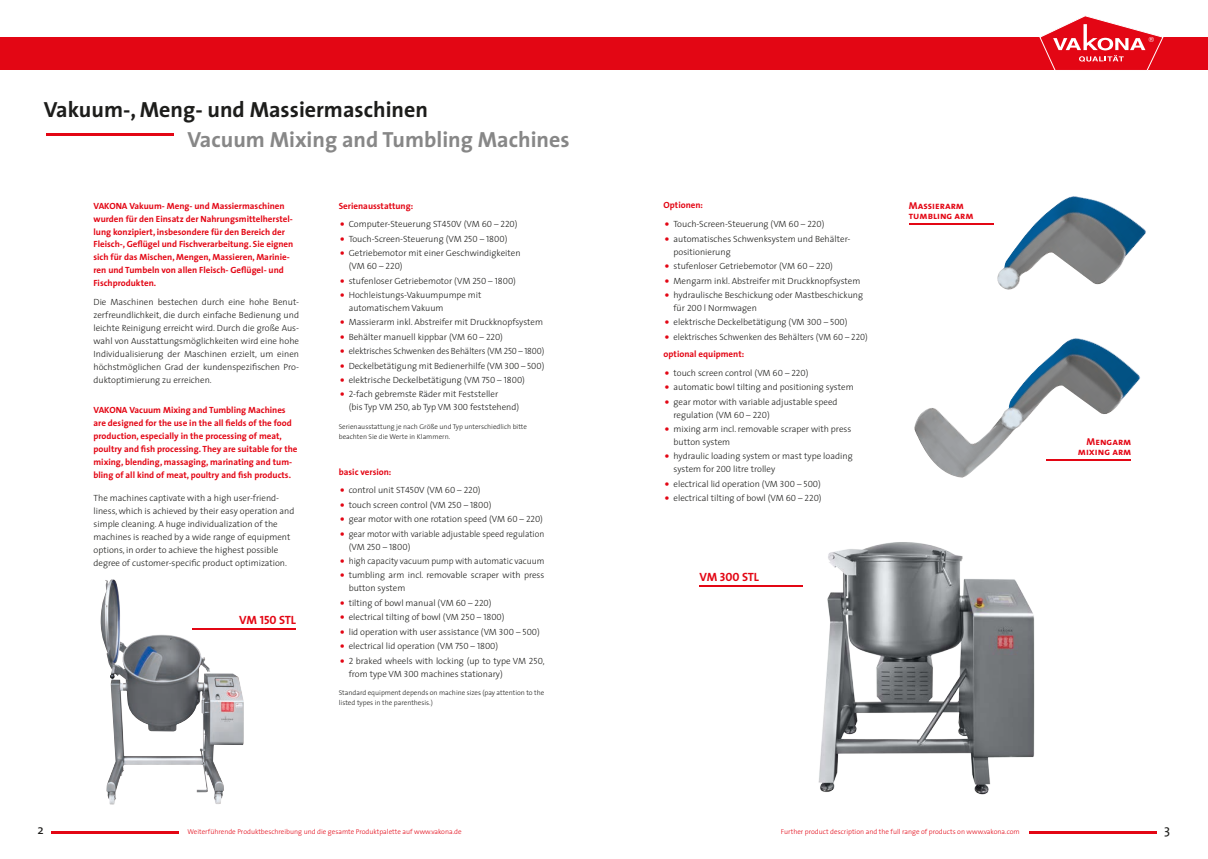
<style>
.page{position:relative;width:1208px;height:859px;background:#fff}
.page>*{position:absolute;margin:0;border:0;box-sizing:border-box;transform-origin:0 0}
.t1{font:700 22px "The Sans";color:#1d1d1b}
.t2{font:700 22px "The Sans";color:#878787}
.t3{font:13px "The Sans";color:#1d1d1b}
.t4{font:12px "The Sans Bold Caps";letter-spacing:-.01em;color:#e30614}
.t5{font:10px/10px "The Sans Bold Caps";color:#e30614}
.t6{font:300 9px/13px "The Sans";color:#1d1d1b}
.t7{font:700 9px/13px "The Sans";color:#e30614}
.t8{font:300 9px/17.3px "The Sans";color:#1d1d1b;scale:.96 1}
.t9{font:9px "The Sans Light Caps";color:#1d1d1b}
.t10{font:300 9px "The Sans";color:#1d1d1b;scale:.95 1}
.t11{font:7.1px "Helvetica";color:#fff}
.t12{font:300 7px/10px "The Sans";color:#1d1d1b}
.t13{font:300 7px "The Sans";color:#e30614}
.s1{font-size:17px;color:#e30614}
.s2{font-family:"The Sans Light Caps";font-weight:400}
.s3{font-family:"The Sans";font-weight:300}
.s4{font-family:"The Sans";font-weight:300;font-size:17px;color:#e30614}
.s5{font-weight:700;color:#e30614}
</style>
<div class="page">
<img style="left:100px;top:579px;width:144px;height:226px">
<hr style="left:51px;top:831px;width:128px;height:2px;background:#e30614">
<hr style="left:1029px;top:831px;width:127px;height:2px;background:#e30614">
<hr style="left:46px;top:133px;width:128px;height:3px;background:#e30614">
<hr style="left:193px;top:629px;width:103px;height:1px;background:#e30614">
<hr style="left:699px;top:585px;width:104px;height:2px;background:#e30614">
<img style="left:997px;top:196px;width:149px;height:94px">
<img style="left:914px;top:338px;width:227px;height:140px">
<hr style="left:909px;top:223px;width:85px;height:1px;background:#e30614">
<hr style="left:1046px;top:459px;width:85px;height:1px;background:#e30614">
<img style="left:818px;top:542px;width:217px;height:253px">
<div style="left:0;top:37px;width:1208px;height:33px;background:#e30614"></div>
<svg style="left:1039px;top:15px;width:125px;height:55px"></svg>
<h1 class="t1" style="left:44px;top:91px;width:386px">Vakuum-, Meng- und Massiermaschinen</h1>
<h1 class="t2" style="left:187px;top:121px;width:383px">Vacuum Mixing and Tumbling Machines</h1>
<p class="t7" style="left:93px;top:199px;width:201px">VAKONA Vakuum- Meng- und Massiermaschinen wurden für den Einsatz der Nahrungsmittelherstel&shy;lung konzipiert, insbesondere für den Bereich der Fleisch-, Geflügel und Fischverarbeitung. Sie eignen sich für das Mischen, Mengen, Massieren, Marinie&shy;ren und Tumbeln von allen Fleisch- Geflügel- und Fischprodukten.</p>
<p class="t6" style="left:93px;top:295px;width:207px;text-align:justify">Die Maschinen bestechen durch eine hohe Benut&shy;zerfreundlichkeit, die durch einfache Bedienung und leichte Reinigung erreicht wird. Durch die große Aus&shy;wahl von Ausstattungsmöglichkeiten wird eine hohe Individualisierung der Maschinen erzielt, um einen höchstmöglichen Grad der kundenspezifischen Pro&shy;duktoptimierung zu erreichen.</p>
<p class="t7" style="left:93px;top:404px;width:205px">VAKONA Vacuum Mixing and Tumbling Machines are designed for the use in the all fields of the food production, especially in the processing of meat, poultry and fish processing. They are suitable for the mixing, blending, massaging, marinating and tum&shy;bling of all kind of meat, poultry and fish products.</p>
<p class="t6" style="left:93px;top:491px;width:202px">The machines captivate with a high user-friend&shy;liness, which is achieved by their easy operation and simple cleaning. A huge individualization of the machines is reached by a wide range of equipment options, in order to achieve the highest possible degree of customer-specific product optimization.</p>
<h3 class="t4" style="left:239px;top:610px;width:58px">VM 150 STL</h3>
<p class="t7" style="left:339px;top:199px;width:76px">Serienausstattung:</p>
<p class="t6" style="left:339px;top:217px;width:180px"><span class="s1">•</span> Computer-Steuerung ST<span class="s2">450V (VM 60 – 220</span>)</p>
<p class="t6" style="left:339px;top:232px;width:170px"><span class="s1">•</span> Touch-Screen-Steuerung (VM <span class="s2">250 – 1800</span>)</p>
<p class="t6" style="left:339px;top:246px;width:183px"><span class="s1">•</span> Getriebemotor mit einer Geschwindigkeiten</p>
<p class="t9" style="left:349px;top:259px;width:55px"><span class="s3">(VM</span> 60 – 220<span class="s3">)</span></p>
<p class="t6" style="left:339px;top:274px;width:179px"><span class="s1">•</span> stufenloser Getriebemotor (VM <span class="s2">250 – 1800</span>)</p>
<p class="t6" style="left:349px;top:288px;width:134px;text-indent:-10px"><span class="s1">•</span> Hochleistungs-Vakuumpumpe mit automatischem Vakuum</p>
<p class="t6" style="left:339px;top:315px;width:206px"><span class="s1">•</span> Massierarm inkl. Abstreifer mit Druckknopfsystem</p>
<p class="t6" style="left:339px;top:330px;width:166px"><span class="s1">•</span> Behälter manuell kippbar (VM <span class="s2">60 – 220</span>)</p>
<p class="t8" style="left:339px;top:342px;width:216px"><span class="s1">•</span> elektrisches Schwenken des Behälters (VM <span class="s2">250 – 1800</span>)</p>
<p class="t6" style="left:339px;top:359px;width:207px"><span class="s1">•</span> Deckelbetätigung mit Bedienerhilfe (<span class="s2">VM 300 – 500</span>)</p>
<p class="t6" style="left:339px;top:373px;width:188px"><span class="s1">•</span> elektrische Deckelbetätigung (VM <span class="s2">750 – 1800</span>)</p>
<p class="t6" style="left:349px;top:388px;width:172px;text-indent:-10px"><span class="s1">•</span> <span class="s2">2-</span>fach gebremste Räder mit Feststeller<br>(bis Typ <span class="s2">VM 250,</span> ab Typ VM <span class="s2">300</span> feststehend)</p>
<p class="t12" style="left:339px;top:421px;width:190px">Serienausstattung je nach Größe und Typ unterschiedlich bitte beachten Sie die Werte in Klammern.</p>
<p class="t7" style="left:339px;top:465px;width:54px">basic version:</p>
<p class="t9" style="left:339px;top:483px;width:143px"><span class="s4">•</span> <span class="s3">control unit ST</span>450V (VM 60 – 220)</p>
<p class="t6" style="left:339px;top:498px;width:154px"><span class="s1">•</span> touch screen control (VM <span class="s2">250 – 1800</span>)</p>
<p class="t6" style="left:339px;top:512px;width:206px"><span class="s1">•</span> gear motor with one rotation speed (VM <span class="s2">60 – 220</span>)</p>
<p class="t10" style="left:339px;top:526px;width:218px"><span class="s1">•</span> gear motor with variable adjustable speed regulation</p>
<p class="t9" style="left:349px;top:539px;width:63px"><span class="s3">(VM</span> 250 – 1800<span class="s3">)</span></p>
<p class="t8" style="left:339px;top:552px;width:216px"><span class="s1">•</span> high capacity vacuum pump with automatic vacuum</p>
<p class="t6" style="left:349px;top:569px;width:197px;text-indent:-10px"><span class="s1">•</span> tumbling arm incl. removable scraper with press button system</p>
<p class="t6" style="left:339px;top:596px;width:154px"><span class="s1">•</span> tilting of bowl manual (VM <span class="s2">60 – 220</span>)</p>
<p class="t6" style="left:339px;top:610px;width:167px"><span class="s1">•</span> electrical tilting of bowl (VM <span class="s2">250 – 1800</span>)</p>
<p class="t6" style="left:339px;top:625px;width:203px"><span class="s1">•</span> lid operation with user assistance (VM <span class="s2">300 – 500</span>)</p>
<p class="t6" style="left:339px;top:639px;width:161px"><span class="s1">•</span> electrical lid operation (VM <span class="s2">750 – 1800</span>)</p>
<p class="t6" style="left:349px;top:654px;width:198px;text-indent:-10px"><span class="s1">•</span> <span class="s2">2</span> braked wheels with locking (up to type VM <span class="s2">250</span>, from type VM <span class="s2">300</span> machines stationary)</p>
<p class="t12" style="left:339px;top:687px;width:207px">Standard equipment depends on machine sizes (pay attention to the listed types in the parenthesis.)</p>
<p class="t7" style="left:663px;top:199px;width:41px">Optionen:</p>
<p class="t6" style="left:663px;top:217px;width:162px"><span class="s1">•</span> Touch-Screen-Steuerung (VM <span class="s2">60 – 220</span>)</p>
<p class="t6" style="left:673px;top:232px;width:178px;text-indent:-10px"><span class="s1">•</span> automatisches Schwenksystem und Behälter&shy;positionierung</p>
<p class="t6" style="left:663px;top:259px;width:171px"><span class="s1">•</span> stufenloser Getriebemotor (VM <span class="s2">60 – 220</span>)</p>
<p class="t6" style="left:663px;top:274px;width:198px"><span class="s1">•</span> Mengarm inkl. Abstreifer mit Druckknopfsystem</p>
<p class="t6" style="left:673px;top:288px;width:191px;text-indent:-10px"><span class="s1">•</span> hydraulische Beschickung oder Mastbeschickung für <span class="s2">200</span> l Normwagen</p>
<p class="t6" style="left:663px;top:315px;width:185px"><span class="s1">•</span> elektrische Deckelbetätigung (VM <span class="s2">300 – 500</span>)</p>
<p class="t8" style="left:663px;top:328px;width:214px"><span class="s1">•</span> elektrisches Schwenken des Behälters (VM <span class="s2">60 – 220</span>) <span class="s5">optional equipment:</span></p>
<p class="t6" style="left:663px;top:366px;width:146px"><span class="s1">•</span> touch screen control (VM <span class="s2">60 – 220</span>)</p>
<p class="t6" style="left:663px;top:380px;width:192px"><span class="s1">•</span> automatic bowl tilting and positioning system</p>
<p class="t6" style="left:673px;top:395px;width:165px;text-indent:-10px"><span class="s1">•</span> gear motor with variable adjustable speed regulation (VM <span class="s2">60 – 220</span>)</p>
<p class="t6" style="left:673px;top:422px;width:179px;text-indent:-10px"><span class="s1">•</span> mixing arm incl. removable scraper with press button system</p>
<p class="t6" style="left:673px;top:449px;width:181px;text-indent:-10px"><span class="s1">•</span> hydraulic loading system or mast type loading system for <span class="s2">200</span> litre trolley</p>
<p class="t6" style="left:663px;top:477px;width:159px"><span class="s1">•</span> electrical lid operation (VM <span class="s2">300 – 500</span>)</p>
<p class="t6" style="left:663px;top:491px;width:159px"><span class="s1">•</span> electrical tilting of bowl (VM <span class="s2">60 – 220</span>)</p>
<h3 class="t4" style="left:699px;top:567px;width:61px">VM 300 STL</h3>
<p class="t5" style="left:909px;top:201px;width:66px">Massierarm tumbling arm</p>
<p class="t11" style="left:1149px;top:34px;width:7px">®</p>
<p class="t5" style="left:1078px;top:437px;width:55px;text-align:right">Mengarm mixing arm</p>
<h2 class="t3" style="left:38px;top:818px;width:8px">2</h2>
<h2 class="t3" style="left:1164px;top:818px;width:7px">3</h2>
<p class="t13" style="left:187px;top:826px;width:276px">Weiterführende Produktbeschreibung und die gesamte Produktpalette auf www.vakona.de</p>
<p class="t13" style="left:781px;top:826px;width:240px">Further product description and the full range of products on www.vakona.com</p>
</div>
